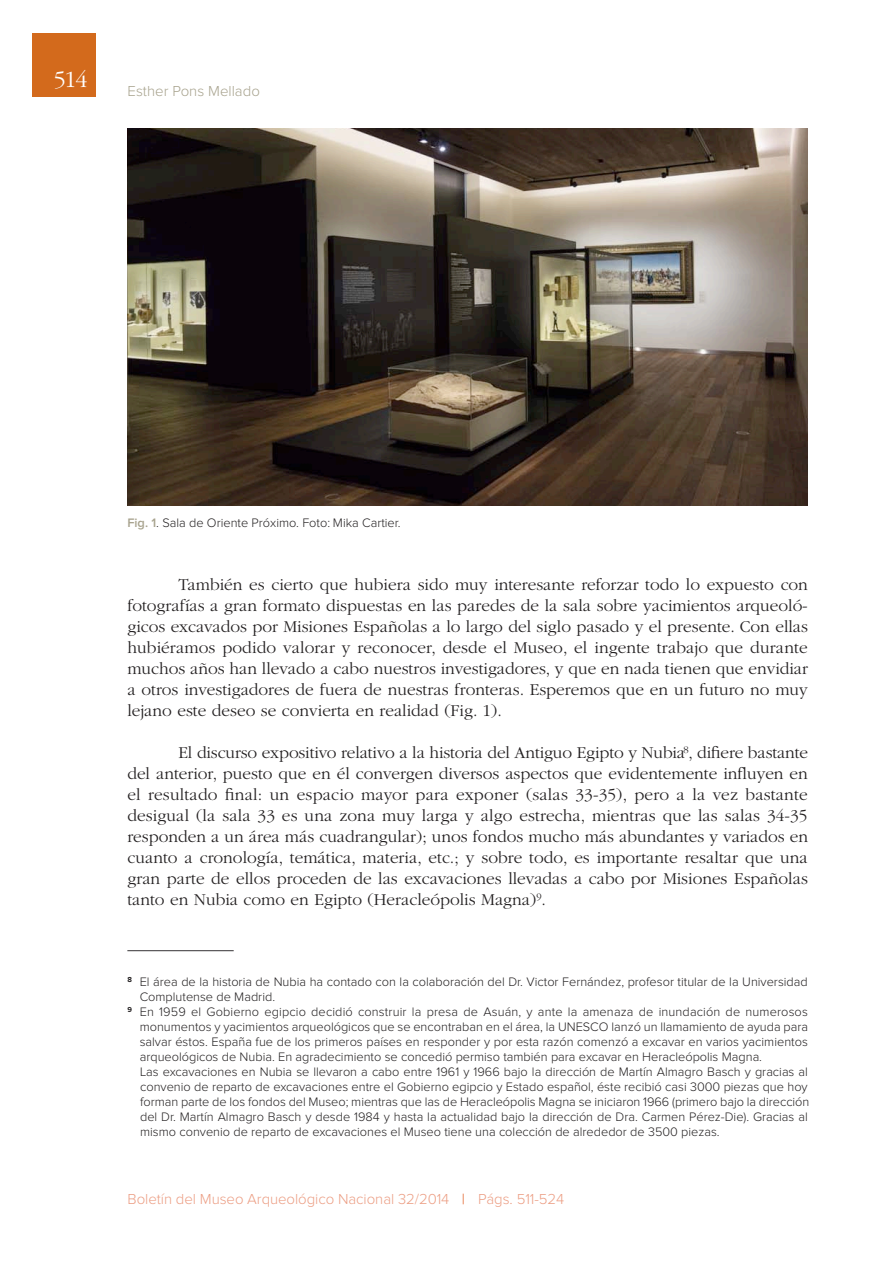
<style>
.page{position:relative;width:893px;height:1263px;background:#fff}
.page>*{position:absolute;margin:0;border:0;box-sizing:border-box;transform-origin:0 0}
.t1{font:300 24px "ITC Garamond Std";color:#fff}
.t2{font:300 17.25px/21px "ITC Garamond Std";color:#232021;text-align:justify}
.t3{font:300 15px "Proxima Nova";letter-spacing:-.005em;color:#ec9e84}
.t4{font:300 15px "Proxima Nova";color:#a8a38e}
.t5{font:300 12.75px "Proxima Nova";color:#232021}
.s1{font-weight:600;color:#a8a38e}
.s2{color:#e05517}
</style>
<div class="page">
<div style="left:32px;top:33px;width:64px;height:64px;background:#d36a1c"></div>
<svg style="left:127px;top:950px;width:107px;height:1px"></svg>
<img style="left:127px;top:128px;width:681px;height:377px">
<h1 class="t1" style="left:54px;top:70px;width:35px">514</h1>
<p class="t4" style="left:128px;top:85px;width:134px">Esther Pons Mellado</p>
<p class="t5" style="left:127px;top:517px;width:275px"><span class="s1">Fig. 1</span>. Sala de Oriente Próximo. Foto: Mika Cartier.</p>
<p class="t2" style="left:127px;top:576px;width:682px;text-indent:51px">También es cierto que hubiera sido muy interesante reforzar todo lo expuesto con fotografías a gran formato dispuestas en las paredes de la sala sobre yacimientos arqueoló&shy;gicos excavados por Misiones Españolas a lo largo del siglo pasado y el presente. Con ellas hubiéramos podido valorar y reconocer, desde el Museo, el ingente trabajo que durante muchos años han llevado a cabo nuestros investigadores, y que en nada tienen que envidiar a otros investigadores de fuera de nuestras fronteras. Esperemos que en un futuro no muy lejano este deseo se convierta en realidad (Fig. 1).</p>
<p class="t2" style="left:127px;top:744px;width:682px;text-indent:51px">El discurso expositivo relativo a la historia del Antiguo Egipto y Nubia<sup>8</sup>, difiere bastante del anterior, puesto que en él convergen diversos aspectos que evidentemente influyen en el resultado final: un espacio mayor para exponer (salas 33-35), pero a la vez bastante desigual (la sala 33 es una zona muy larga y algo estrecha, mientras que las salas 34-35 responden a un área más cuadrangular); unos fondos mucho más abundantes y variados en cuanto a cronología, temática, materia, etc.; y sobre todo, es importante resaltar que una gran parte de ellos proceden de las excavaciones llevadas a cabo por Misiones Españolas tanto en Nubia como en Egipto (Heracleópolis Magna)<sup>9</sup>.</p>
<p class="t5" style="left:128px;top:976px;width:682px"><sup>8</sup> El área de la historia de Nubia ha contado con la colaboración del Dr. Victor Fernández, profesor titular de la Universidad</p>
<p class="t5" style="left:140px;top:991px;width:137px">Complutense de Madrid.</p>
<p class="t5" style="left:128px;top:1006px;width:682px"><sup>9</sup> En 1959 el Gobierno egipcio decidió construir la presa de Asuán, y ante la amenaza de inundación de numerosos</p>
<p class="t5" style="left:140px;top:1021px;width:670px">monumentos y yacimientos arqueológicos que se encontraban en el área, la UNESCO lanzó un llamamiento de ayuda para</p>
<p class="t5" style="left:140px;top:1036px;width:669px">salvar éstos. España fue de los primeros países en responder y por esta razón comenzó a excavar en varios yacimientos</p>
<p class="t5" style="left:140px;top:1051px;width:624px">arqueológicos de Nubia. En agradecimiento se concedió permiso también para excavar en Heracleópolis Magna.</p>
<p class="t5" style="left:140px;top:1066px;width:669px">Las excavaciones en Nubia se llevaron a cabo entre 1961 y 1966 bajo la dirección de Martín Almagro Basch y gracias al</p>
<p class="t5" style="left:140px;top:1081px;width:669px">convenio de reparto de excavaciones entre el Gobierno egipcio y Estado español, éste recibió casi 3000 piezas que hoy</p>
<p class="t5" style="left:140px;top:1096px;width:671px">forman parte de los fondos del Museo; mientras que las de Heracleópolis Magna se iniciaron 1966 (primero bajo la dirección</p>
<p class="t5" style="left:140px;top:1111px;width:669px">del Dr. Martín Almagro Basch y desde 1984 y hasta la actualidad bajo la dirección de Dra. Carmen Pérez-Die). Gracias al</p>
<p class="t5" style="left:140px;top:1126px;width:581px">mismo convenio de reparto de excavaciones el Museo tiene una colección de alrededor de 3500 piezas.</p>
<p class="t3" style="left:128px;top:1193px;width:438px">Boletín del Museo Arqueológico Nacional 32/2014 <span class="s2">|</span> Págs. 511-524</p>
</div>
